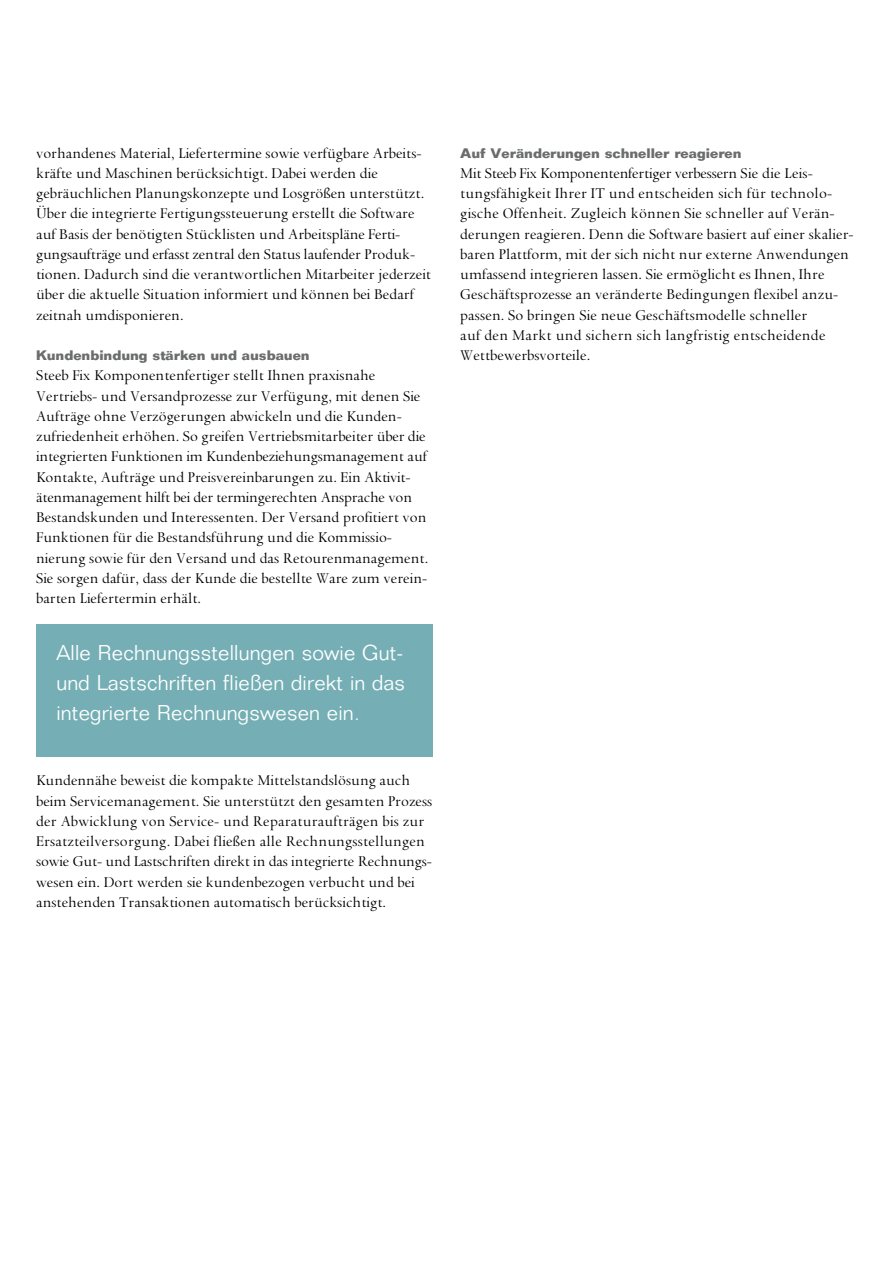
<style>
.page{position:relative;width:893px;height:1263px;background:#fff}
.page>*{position:absolute;margin:0;border:0;box-sizing:border-box;transform-origin:0 0}
.t1{font:300 21px/30px "SAP Sans 2007";letter-spacing:.01em;color:#fff}
.t2{font:16.5px/20.2px "SAP Serif 2007";color:#000}
.t3{font:13.5px "SAP SANS2002 Bold";color:#6b6c6d}
</style>
<div class="page">
<div style="left:36px;top:624px;width:397px;height:132px;background:#75afb5"></div>
<p class="t2" style="left:36px;top:143px;width:396px">vorhandenes Material, Liefertermine sowie verfügbare Arbeits&shy;kräfte und Maschinen berücksichtigt. Dabei werden die gebräuchlichen Planungskonzepte und Losgrößen unterstützt.<br>Über die integrierte Fertigungssteuerung erstellt die Software auf Basis der benötigten Stücklisten und Arbeitspläne Ferti&shy;gungsaufträge und erfasst zentral den Status laufender Produk&shy;tionen. Dadurch sind die verantwortlichen Mitarbeiter jederzeit über die aktuelle Situation informiert und können bei Bedarf zeitnah umdisponieren.</p>
<p class="t3" style="left:36px;top:347px;width:275px">Kundenbindung stärken und ausbauen</p>
<p class="t2" style="left:36px;top:366px;width:394px">Steeb Fix Komponentenfertiger stellt Ihnen praxisnahe Vertriebs- und Versandprozesse zur Verfügung, mit denen Sie Aufträge ohne Verzögerungen abwickeln und die Kunden&shy;zufriedenheit erhöhen. So greifen Vertriebsmitarbeiter über die integrierten Funktionen im Kundenbeziehungsmanagement auf Kontakte, Aufträge und Preisvereinbarungen zu. Ein Aktivit&shy;ätenmanagement hilft bei der termingerechten Ansprache von Bestandskunden und Interessenten. Der Versand profitiert von Funktionen für die Bestandsführung und die Kommissio&shy;nierung sowie für den Versand und das Retourenmanagement.<br>Sie sorgen dafür, dass der Kunde die bestellte Ware zum verein&shy;barten Liefertermin erhält.</p>
<p class="t1" style="left:56px;top:637px;width:350px">Alle Rechnungsstellungen sowie Gut&shy;und Lastschriften fließen direkt in das integrierte Rechnungswesen ein.</p>
<p class="t2" style="left:36px;top:771px;width:398px">Kundennähe beweist die kompakte Mittelstandslösung auch beim Servicemanagement. Sie unterstützt den gesamten Prozess der Abwicklung von Service- und Reparaturaufträgen bis zur Ersatzteilversorgung. Dabei fließen alle Rechnungsstellungen sowie Gut- und Lastschriften direkt in das integrierte Rechnungs&shy;wesen ein. Dort werden sie kundenbezogen verbucht und bei anstehenden Transaktionen automatisch berücksichtigt.</p>
<p class="t3" style="left:460px;top:145px;width:283px">Auf Veränderungen schneller reagieren</p>
<p class="t2" style="left:460px;top:163px;width:395px">Mit Steeb Fix Komponentenfertiger verbessern Sie die Leis&shy;tungsfähigkeit Ihrer IT und entscheiden sich für technolo&shy;gische Offenheit. Zugleich können Sie schneller auf Verän&shy;derungen reagieren. Denn die Software basiert auf einer skalier&shy;baren Plattform, mit der sich nicht nur externe Anwendungen umfassend integrieren lassen. Sie ermöglicht es Ihnen, Ihre Geschäftsprozesse an veränderte Bedingungen flexibel anzu&shy;passen. So bringen Sie neue Geschäftsmodelle schneller<br>auf den Markt und sichern sich langfristig entscheidende Wettbewerbsvorteile.</p>
</div>
